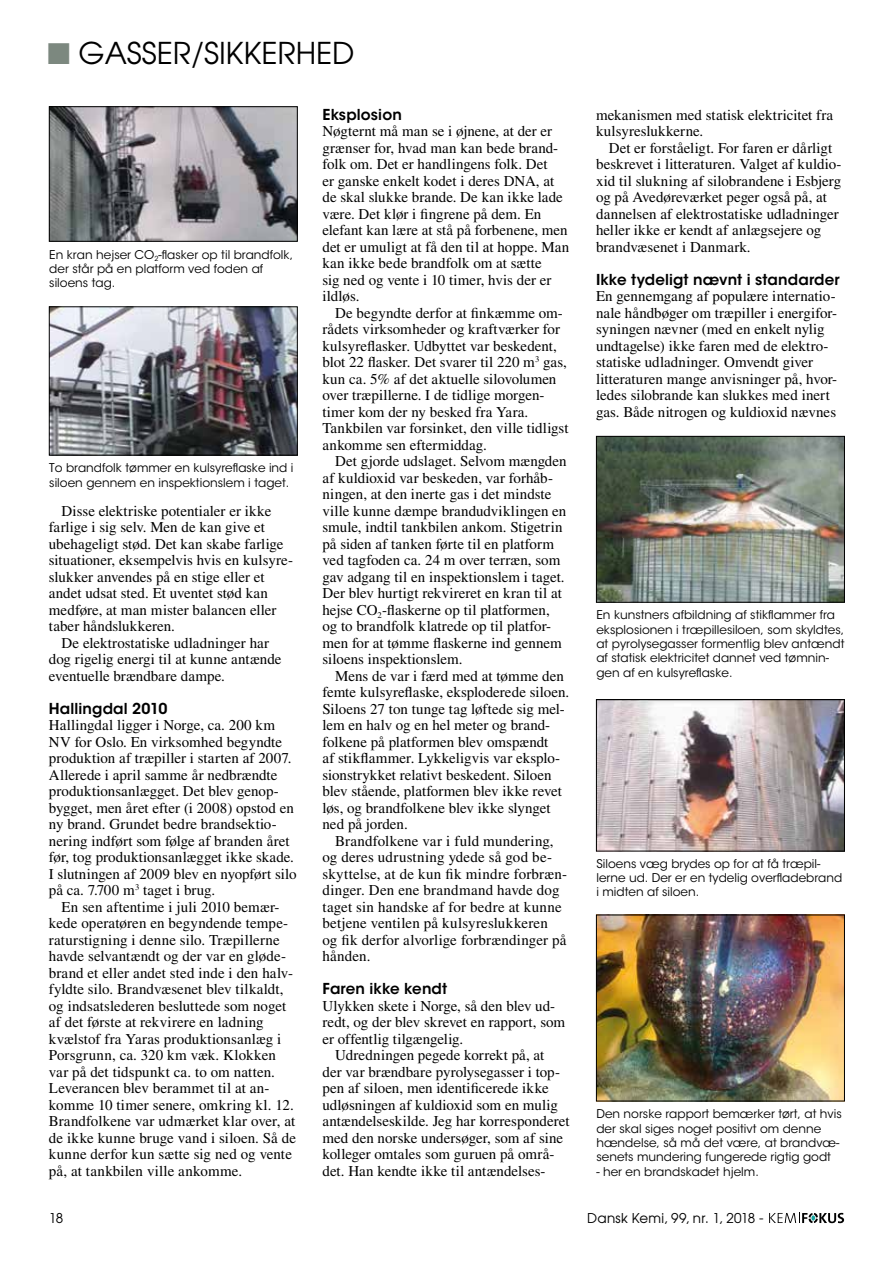
<style>
.page{position:relative;width:893px;height:1263px;background:#fff}
.page>*{position:absolute;margin:0;border:0;box-sizing:border-box;transform-origin:0 0}
.t1{font:30px "Avant Garde";color:#000}
.t2{font:15px/16.5px "Times";color:#000}
.t3{font:600 15px "ITC Avant Garde Std";letter-spacing:.01em;color:#000}
.t4{font:13.5px "Avant Garde";letter-spacing:.02em;color:#000}
.t5{font:12px/14.4px "ITC Avant Garde Std";color:#000}
.s1{color:#7c887f}
</style>
<div class="page">
<svg style="left:769px;top:1213px;width:75px;height:10px"></svg>
<img style="left:51px;top:108px;width:245px;height:132px">
<div style="left:49px;top:106px;width:249px;height:136px;border:1px solid #000"></div>
<img style="left:51px;top:308px;width:245px;height:145px">
<div style="left:49px;top:306px;width:249px;height:149px;border:1px solid #000"></div>
<img style="left:598px;top:438px;width:245px;height:163px">
<div style="left:596px;top:436px;width:249px;height:167px;border:1px solid #000"></div>
<img style="left:598px;top:701px;width:245px;height:148px">
<div style="left:596px;top:699px;width:249px;height:152px;border:1px solid #000"></div>
<img style="left:598px;top:916px;width:245px;height:183px">
<div style="left:596px;top:914px;width:249px;height:187px;border:1px solid #000"></div>
<h1 class="t1" style="left:47px;top:34px;width:309px"><span class="s1">■</span> GASSER/SIKKERHED</h1>
<p class="t5" style="left:49px;top:247px;width:245px">En kran hejser CO<sub>2</sub>-flasker op til brandfolk, der står på en platform ved foden af siloens tag.</p>
<p class="t5" style="left:49px;top:461px;width:246px">To brandfolk tømmer en kulsyreflaske ind i siloen gennem en inspektionslem i taget.</p>
<p class="t2" style="left:62px;top:502px;width:211px">Disse elektriske potentialer er ikke</p>
<p class="t2" style="left:49px;top:519px;width:218px">farlige i sig selv. Men de kan give et</p>
<p class="t2" style="left:49px;top:535px;width:236px">ubehageligt stød. Det kan skabe farlige</p>
<p class="t2" style="left:49px;top:552px;width:244px">situationer, eksempelvis hvis en kulsyre-</p>
<p class="t2" style="left:49px;top:568px;width:217px">slukker anvendes på en stige eller et</p>
<p class="t2" style="left:49px;top:585px;width:221px">andet udsat sted. Et uventet stød kan</p>
<p class="t2" style="left:49px;top:601px;width:229px">medføre, at man mister balancen eller</p>
<p class="t2" style="left:49px;top:618px;width:127px">taber håndslukkeren.</p>
<p class="t2" style="left:62px;top:634px;width:209px">De elektrostatiske udladninger har</p>
<p class="t2" style="left:49px;top:651px;width:234px">dog rigelig energi til at kunne antænde</p>
<p class="t2" style="left:49px;top:667px;width:178px">eventuelle brændbare dampe.</p>
<p class="t3" style="left:49px;top:699px;width:120px">Hallingdal 2010</p>
<p class="t2" style="left:49px;top:717px;width:249px">Hallingdal ligger i Norge, ca. 200 km NV for Oslo. En virksomhed begyndte produktion af træpiller i starten af 2007.<br>Allerede i april samme år nedbrændte produktionsanlægget. Det blev genop&shy;bygget, men året efter (i 2008) opstod en ny brand. Grundet bedre brandsektio&shy;nering indført som følge af branden året før, tog produktionsanlægget ikke skade.<br>I slutningen af 2009 blev en nyopført silo på ca. 7.700 m<sup>3</sup> taget i brug.</p>
<p class="t2" style="left:49px;top:898px;width:249px;text-indent:13px">En sen aftentime i juli 2010 bemær&shy;kede operatøren en begyndende tempe&shy;raturstigning i denne silo. Træpillerne havde selvantændt og der var en gløde&shy;brand et eller andet sted inde i den halv&shy;fyldte silo. Brandvæsenet blev tilkaldt, og indsatslederen besluttede som noget af det første at rekvirere en ladning kvælstof fra Yaras produktionsanlæg i Porsgrunn, ca. 320 km væk. Klokken var på det tidspunkt ca. to om natten.<br>Leverancen blev berammet til at an&shy;komme 10 timer senere, omkring kl. 12.<br>Brandfolkene var udmærket klar over, at de ikke kunne bruge vand i siloen. Så de kunne derfor kun sætte sig ned og vente på, at tankbilen ville ankomme.</p>
<p class="t3" style="left:322px;top:105px;width:81px">Eksplosion</p>
<p class="t2" style="left:322px;top:123px;width:248px">Nøgternt må man se i øjnene, at der er grænser for, hvad man kan bede brand&shy;folk om. Det er handlingens folk. Det<br>er ganske enkelt kodet i deres DNA, at de skal slukke brande. De kan ikke lade være. Det klør i fingrene på dem. En elefant kan lære at stå på forbenene, men det er umuligt at få den til at hoppe. Man kan ikke bede brandfolk om at sætte<br>sig ned og vente i 10 timer, hvis der er ildløs.</p>
<p class="t2" style="left:322px;top:304px;width:248px;text-indent:13px">De begyndte derfor at finkæmme om&shy;rådets virksomheder og kraftværker for kulsyreflasker. Udbyttet var beskedent, blot 22 flasker. Det svarer til 220 m<sup>3</sup> gas, kun ca. 5% af det aktuelle silovolumen over træpillerne. I de tidlige morgen&shy;timer kom der ny besked fra Yara.<br>Tankbilen var forsinket, den ville tidligst ankomme sen eftermiddag.</p>
<p class="t2" style="left:322px;top:453px;width:246px;text-indent:13px">Det gjorde udslaget. Selvom mængden af kuldioxid var beskeden, var forhåb&shy;ningen, at den inerte gas i det mindste ville kunne dæmpe brandudviklingen en smule, indtil tankbilen ankom. Stigetrin på siden af tanken førte til en platform ved tagfoden ca. 24 m over terræn, som gav adgang til en inspektionslem i taget.<br>Der blev hurtigt rekvireret en kran til at hejse CO<sub>2</sub>-flaskerne op til platformen, og to brandfolk klatrede op til platfor&shy;men for at tømme flaskerne ind gennem siloens inspektionslem.</p>
<p class="t2" style="left:322px;top:667px;width:248px;text-indent:13px">Mens de var i færd med at tømme den femte kulsyreflaske, eksploderede siloen.<br>Siloens 27 ton tunge tag løftede sig mel&shy;lem en halv og en hel meter og brand&shy;folkene på platformen blev omspændt<br>af stikflammer. Lykkeligvis var eksplo&shy;sionstrykket relativt beskedent. Siloen blev stående, platformen blev ikke revet løs, og brandfolkene blev ikke slynget ned på jorden.</p>
<p class="t2" style="left:322px;top:832px;width:246px;text-indent:13px">Brandfolkene var i fuld mundering, og deres udrustning ydede så god be&shy;skyttelse, at de kun fik mindre forbræn&shy;dinger. Den ene brandmand havde dog taget sin handske af for bedre at kunne betjene ventilen på kulsyreslukkeren<br>og fik derfor alvorlige forbrændinger på hånden.</p>
<p class="t3" style="left:322px;top:979px;width:126px">Faren ikke kendt</p>
<p class="t2" style="left:322px;top:997px;width:244px">Ulykken skete i Norge, så den blev ud&shy;redt, og der blev skrevet en rapport, som er offentlig tilgængelig.</p>
<p class="t2" style="left:322px;top:1047px;width:249px;text-indent:13px">Udredningen pegede korrekt på, at<br>der var brændbare pyrolysegasser i top&shy;pen af siloen, men identificerede ikke udløsningen af kuldioxid som en mulig antændelseskilde. Jeg har korresponderet med den norske undersøger, som af sine kolleger omtales som guruen på områ&shy;det. Han kendte ikke til antændelses-</p>
<p class="t2" style="left:596px;top:106px;width:239px">mekanismen med statisk elektricitet fra kulsyreslukkerne.</p>
<p class="t2" style="left:596px;top:139px;width:247px;text-indent:13px">Det er forståeligt. For faren er dårligt beskrevet i litteraturen. Valget af kuldio&shy;xid til slukning af silobrandene i Esbjerg og på Avedøreværket peger også på, at dannelsen af elektrostatiske udladninger heller ikke er kendt af anlægsejere og brandvæsenet i Danmark.</p>
<p class="t3" style="left:596px;top:270px;width:245px">Ikke tydeligt nævnt i standarder</p>
<p class="t2" style="left:596px;top:288px;width:243px">En gennemgang af populære internatio&shy;nale håndbøger om træpiller i energifor&shy;syningen nævner (med en enkelt nylig undtagelse) ikke faren med de elektro&shy;statiske udladninger. Omvendt giver litteraturen mange anvisninger på, hvor&shy;ledes silobrande kan slukkes med inert gas. Både nitrogen og kuldioxid nævnes</p>
<p class="t5" style="left:596px;top:608px;width:250px">En kunstners afbildning af stikflammer fra eksplosionen i træpillesiloen, som skyldtes, at pyrolysegasser formentlig blev antændt af statisk elektricitet dannet ved tømnin&shy;gen af en kulsyreflaske.</p>
<p class="t5" style="left:596px;top:856px;width:247px">Siloens væg brydes op for at få træpil&shy;lerne ud. Der er en tydelig overfladebrand i midten af siloen.</p>
<p class="t5" style="left:596px;top:1107px;width:247px">Den norske rapport bemærker tørt, at hvis der skal siges noget positivt om denne hændelse, så må det være, at brandvæ&shy;senets mundering fungerede rigtig godt</p>
<p class="t5" style="left:596px;top:1164px;width:164px">- her en brandskadet hjelm.</p>
<p class="t4" style="left:49px;top:1209px;width:16px">18</p>
<p class="t4" style="left:587px;top:1209px;width:178px">Dansk Kemi, 99, nr. 1, 2018 -</p>
</div>
